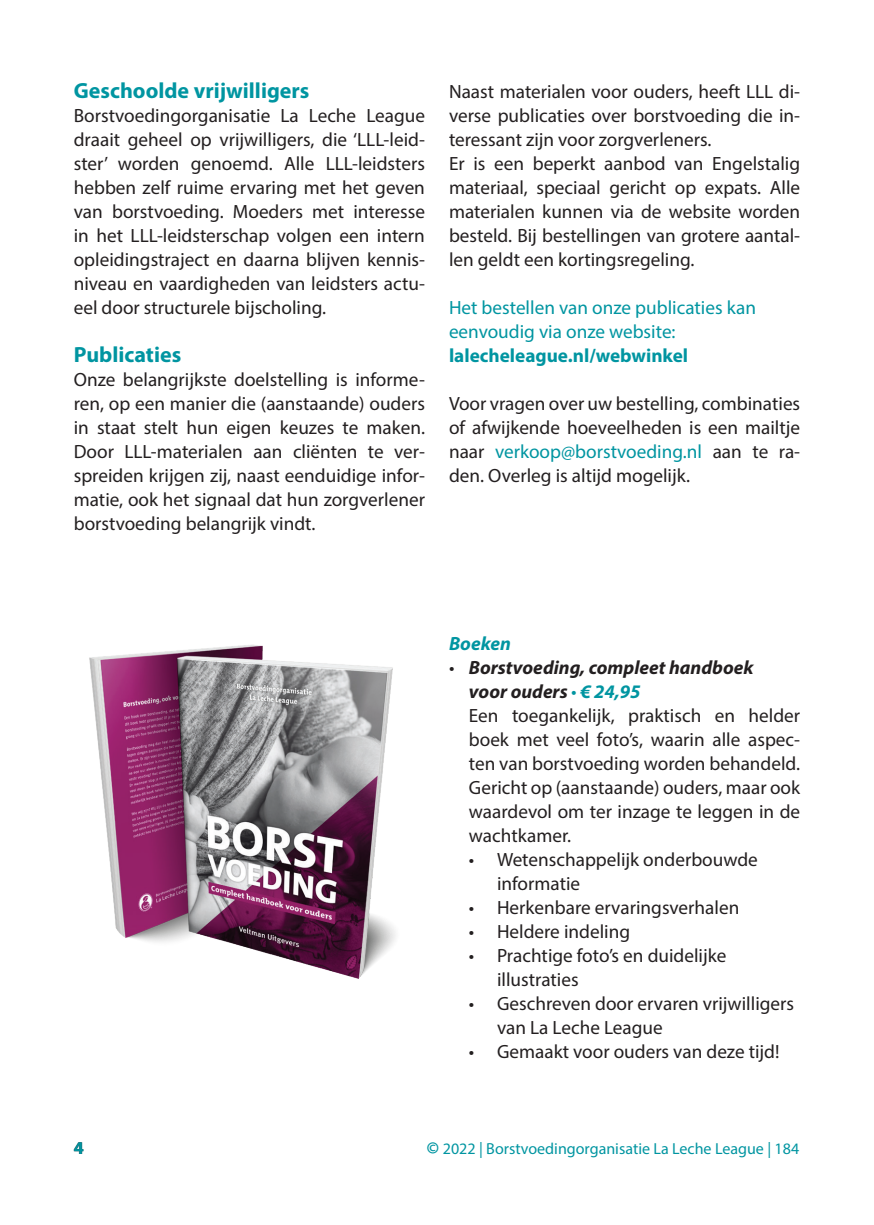
<style>
.page{position:relative;width:874px;height:1225px;background:#fff}
.page>*{position:absolute;margin:0;border:0;box-sizing:border-box;transform-origin:0 0}
.t1{font:700 22px "Myriad Pro";color:#0095a1}
.t2{font:19.2px/24px "Myriad Pro";color:#231f20}
.t3{font:19.2px/24px "Myriad Pro";color:#0095a1}
.t4{font:700 19.2px "Myriad Pro";color:#0095a1}
.t5{font:italic 700 19.2px "Myriad Pro";color:#0095a1}
.t6{font:700 18px "Myriad Pro";color:#0095a1}
.t7{font:16px "Myriad Pro";color:#0095a1}
.s1{color:#0095a1}
.s2{font-weight:700;font-style:italic}
.s3{font-style:italic;color:#0095a1}
.s4{font-weight:700;font-style:italic;color:#0095a1}
.s5{font-weight:700;font-size:18px}
</style>
<div class="page">
<img style="left:89px;top:644px;width:307px;height:335px">
<p class="t1" style="left:74px;top:76px;width:237px">Geschoolde vrijwilligers</p>
<p class="t2" style="left:74px;top:103px;width:352px;text-align:justify">Borstvoedingorganisatie La Leche League draait geheel op vrijwilligers, die ‘LLL-leid&shy;ster’ worden genoemd. Alle LLL-leidsters hebben zelf ruime ervaring met het geven van borstvoeding. Moeders met interesse in het LLL-leidsterschap volgen een intern opleidingstraject en daarna blijven kennis&shy;niveau en vaardigheden van leidsters actu&shy;eel door structurele bijscholing.</p>
<p class="t1" style="left:74px;top:340px;width:109px">Publicaties</p>
<p class="t2" style="left:74px;top:367px;width:352px;text-align:justify">Onze belangrijkste doelstelling is informe&shy;ren, op een manier die (aanstaande) ouders in staat stelt hun eigen keuzes te maken.<br>Door LLL-materialen aan cliënten te ver&shy;spreiden krijgen zij, naast eenduidige infor&shy;matie, ook het signaal dat hun zorgverlener borstvoeding belangrijk vindt.</p>
<p class="t2" style="left:449px;top:79px;width:352px">Naast materialen voor ouders, heeft LLL di&shy;verse publicaties over borstvoeding die in&shy;teressant zijn voor zorgverleners.<br>Er is een beperkt aanbod van Engelstalig materiaal, speciaal gericht op expats. Alle materialen kunnen via de website worden besteld. Bij bestellingen van grotere aantal&shy;len geldt een kortingsregeling.</p>
<p class="t3" style="left:449px;top:295px;width:308px">Het bestellen van onze publicaties kan eenvoudig via onze website:</p>
<p class="t4" style="left:449px;top:343px;width:240px">lalecheleague.nl/webwinkel</p>
<p class="t2" style="left:449px;top:391px;width:352px;text-align:justify">Voor vragen over uw bestelling, combinaties of afwijkende hoeveelheden is een mailtje naar <span class="s1">verkoop@borstvoeding.nl</span> aan te ra&shy;den. Overleg is altijd mogelijk.</p>
<p class="t5" style="left:449px;top:631px;width:63px">Boeken</p>
<p class="t2" style="left:468px;top:655px;width:333px;text-indent:-20px">• <span class="s2">Borstvoeding, compleet handboek<br>voor ouders</span> <span class="s3">•</span> <span class="s4">€ 24,95<br></span>Een toegankelijk, praktisch en helder boek met veel foto’s, waarin alle aspec&shy;ten van borstvoeding worden behandeld.<br>Gericht op (aanstaande) ouders, maar ook waardevol om ter inzage te leggen in de wachtkamer.</p>
<p class="t2" style="left:497px;top:847px;width:262px;text-indent:-28px">• Wetenschappelijk onderbouwde informatie</p>
<p class="t2" style="left:468px;top:895px;width:272px">• Herkenbare ervaringsverhalen</p>
<p class="t2" style="left:468px;top:919px;width:163px">• Heldere indeling</p>
<p class="t2" style="left:497px;top:943px;width:231px;text-indent:-28px">• Prachtige foto’s en duidelijke illustraties</p>
<p class="t2" style="left:497px;top:991px;width:298px;text-indent:-28px">• Geschreven door ervaren vrijwilligers van La Leche League</p>
<p class="t2" style="left:468px;top:1039px;width:312px">• Gemaakt voor ouders van deze tijd!</p>
<p class="t6" style="left:74px;top:1136px;width:11px">4</p>
<p class="t7" style="left:427px;top:1138px;width:373px"><span class="s5">©</span> 2022 | Borstvoedingorganisatie La Leche League | 184</p>
</div>
